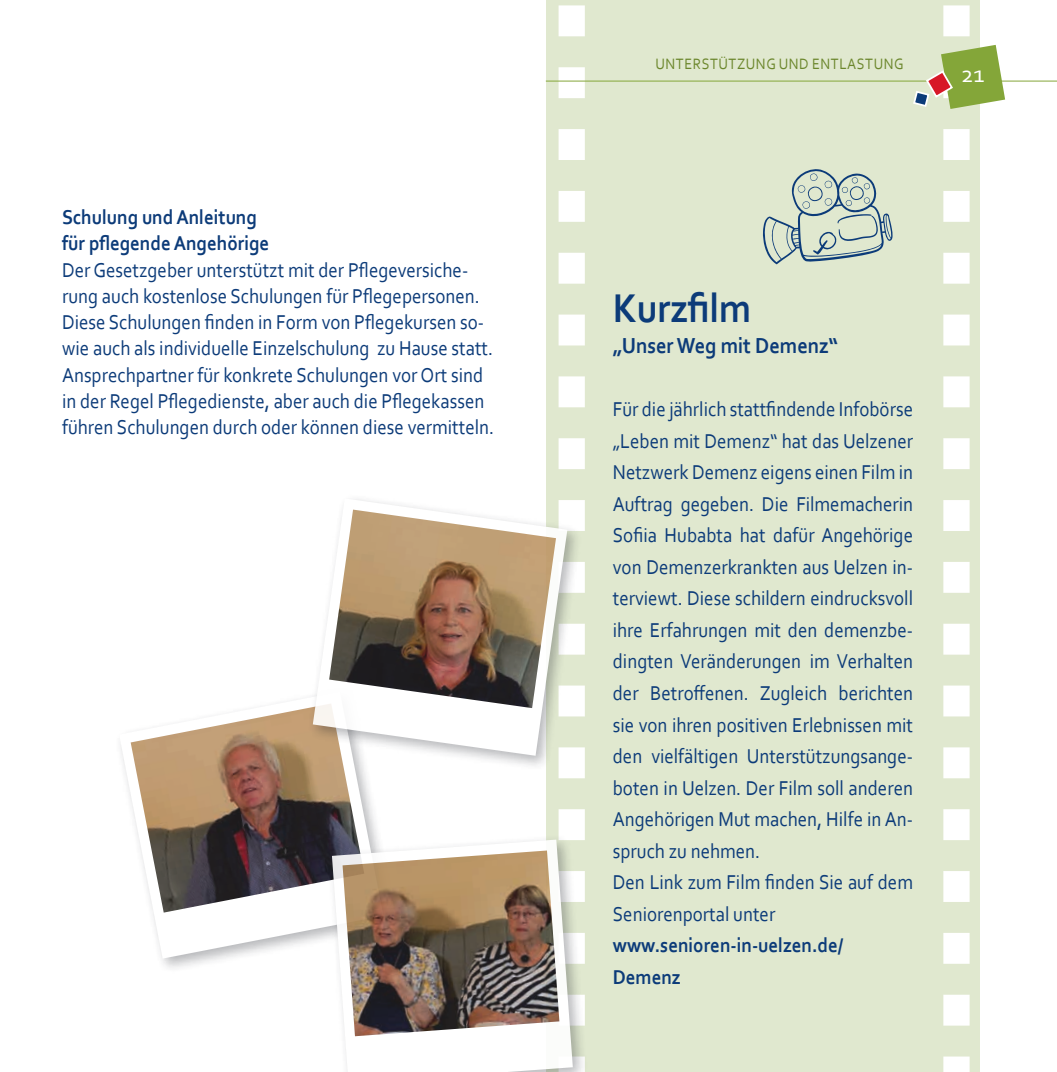
<style>
.page{position:relative;width:1057px;height:1072px;background:#fff}
.page>*{position:absolute;margin:0;border:0;box-sizing:border-box;transform-origin:0 0}
.t1{font:700 42px "Corbel";color:#0c3b79;scale:.9 1}
.t2{font:24.5px "Corbel";color:#fff}
.t3{font:700 22.75px "Corbel";color:#0c3b79;scale:.9 1}
.t4{font:21px/31.5px "Corbel";color:#0c3b79;scale:.9 1}
.t5{font:700 21px/31.5px "Corbel";color:#0c3b79;scale:.9 1}
.t6{font:15.75px "Corbel";letter-spacing:.04em;color:#6c872d;scale:.9 1}
</style>
<div class="page">
<svg style="left:120px;top:742px;width:257px;height:216px"></svg>
<img style="left:131px;top:708px;width:233px;height:204px">
<div style="left:546px;top:0;width:433px;height:1071px;background:#e0e8cf"></div>
<svg style="left:558px;top:5px;width:27px;height:827px"></svg>
<div style="left:943px;top:1056px;width:26px;height:15px;background:#fff"></div>
<svg style="left:763px;top:169px;width:129px;height:95px"></svg>
<div style="left:325px;top:832px;width:265px;height:239px;background:#191c25;opacity:.35"></div>
<svg style="left:332px;top:839px;width:241px;height:232px"></svg>
<img style="left:342px;top:850px;width:217px;height:186px">
<div style="left:306px;top:491px;width:279px;height:282px;background:#191c25;opacity:.35"></div>
<svg style="left:313px;top:498px;width:254px;height:257px"></svg>
<img style="left:329px;top:509px;width:227px;height:199px">
<hr style="left:546px;top:81px;width:511px;height:1px;background:#84a639">
<svg style="left:912px;top:0;width:93px;height:1056px"></svg>
<p class="t5" style="left:62px;top:203px;width:232px;line-height:26.2px">Schulung und Anleitung für pflegende Angehörige</p>
<p class="t4" style="left:62px;top:256px;width:481px;line-height:26.2px">Der Gesetzgeber unterstützt mit der Pflegeversiche&shy;rung auch kostenlose Schulungen für Pflegepersonen.<br>Diese Schulungen finden in Form von Pflegekursen so&shy;wie auch als individuelle Einzelschulung zu Hause statt.<br>Ansprechpartner für konkrete Schulungen vor Ort sind in der Regel Pflegedienste, aber auch die Pflegekassen führen Schulungen durch oder können diese vermitteln.</p>
<p class="t6" style="left:655px;top:54px;width:277px">UNTERSTÜTZUNG UND ENTLASTUNG</p>
<p class="t2" style="left:961px;top:58px;width:25px">21</p>
<h1 class="t1" style="left:613px;top:282px;width:155px">Kurzfilm</h1>
<p class="t3" style="left:613px;top:332px;width:252px">„Unser Weg mit Demenz“</p>
<p class="t4" style="left:613px;top:393px;width:335px">Für die jährlich stattfindende Infobörse „Leben mit Demenz“ hat das Uelzener Netzwerk Demenz eigens einen Film in Auftrag gegeben. Die Filmemacherin Sofiia Hubabta hat dafür Angehörige von Demenzerkrankten aus Uelzen in&shy;terviewt. Diese schildern eindrucksvoll ihre Erfahrungen mit den demenzbe&shy;dingten Veränderungen im Verhalten der Betroffenen. Zugleich berichten sie von ihren positiven Erlebnissen mit den vielfältigen Unterstützungsange&shy;boten in Uelzen. Der Film soll anderen Angehörigen Mut machen, Hilfe in An&shy;spruch zu nehmen.<br>Den Link zum Film finden Sie auf dem Seniorenportal unter</p>
<p class="t5" style="left:613px;top:928px;width:258px">www.senioren-in-uelzen.de/<br>Demenz</p>
</div>
